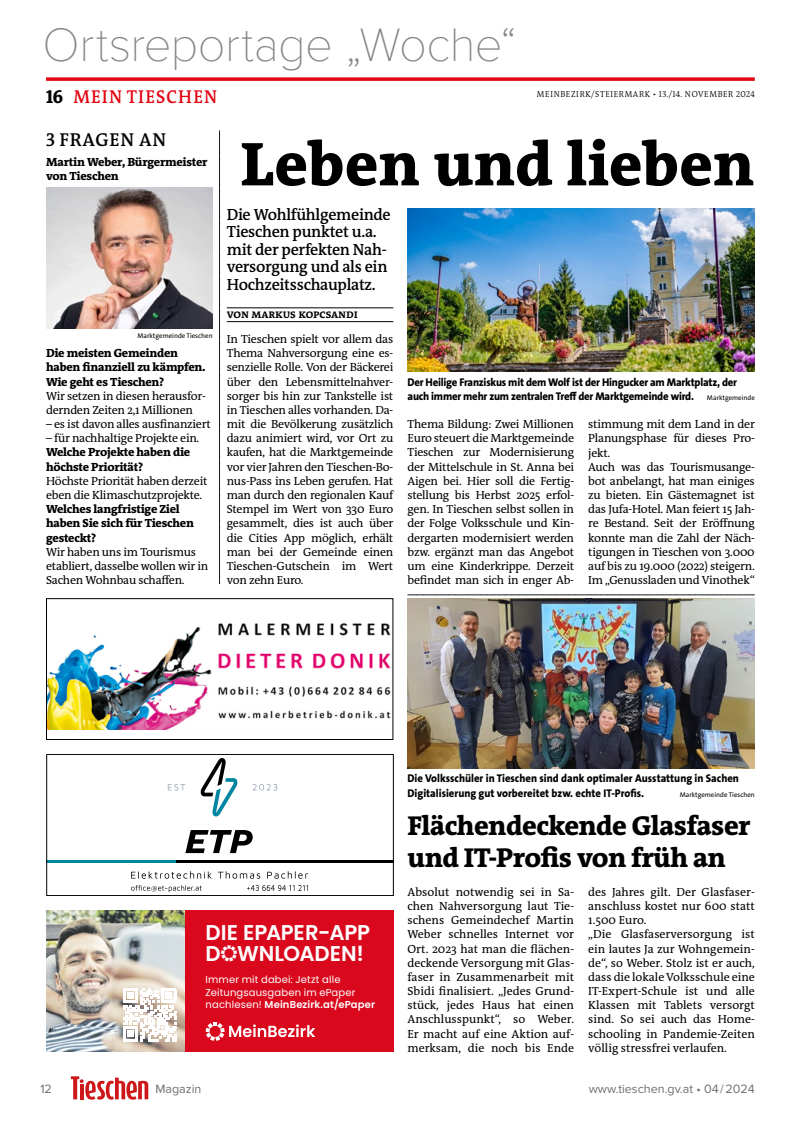
<style>
.page{position:relative;width:808px;height:1141px;background:#fff}
.page>*{position:absolute;margin:0;border:0;box-sizing:border-box;transform-origin:0 0}
.t1{font:800 62.5px "The RM Antiqua";color:#000}
.t2{font:100 48.75px "Proxima Nova T";letter-spacing:-.01em;color:#878787}
.t3{font:800 27.5px/32.5px "The RM Antiqua";letter-spacing:-.02em;color:#000}
.t4{font:600 21.25px/21.2px "Poppins Sonne";letter-spacing:-.015em;color:#fff}
.t5{font:600 18.75px "The RM Antiqua";letter-spacing:.055em;color:#e30613;scale:.95 1}
.t6{font:600 18.75px "The RM Antiqua";letter-spacing:.04em;color:#000}
.t7{font:600 16.25px/17.5px "The RM Antiqua";letter-spacing:-.02em;color:#000}
.t8{font:12.5px "Proxima Nova";color:#706f6f}
.t9{font:11.88px/14.1px "The RM Antiqua";letter-spacing:-.02em;color:#000}
.t10{font:11.88px/14.1px "The RM Antiqua";color:#000}
.t11{font:800 11.88px/14.1px "The RM Antiqua";letter-spacing:-.02em;color:#000}
.t12{font:700 11.88px "The RM Antiqua";letter-spacing:-.005em;color:#000;scale:.95 1}
.t13{font:800 11.25px/14.1px "The Sans Os F";letter-spacing:-.02em;color:#000;scale:.96 1}
.t14{font:800 11.25px/14.1px "The Sans Os F";color:#000;scale:.95 1}
.t15{font:10px/12.5px "Poppins";letter-spacing:.015em;color:#fff}
.t16{font:300 8.75px "The RM Antiqua";letter-spacing:.08em;color:#000;scale:.95 1}
.t17{font:6.88px "The Sans Os F";color:#000}
.s1{font-weight:800;color:#000}
.s2{font-weight:400;font-size:6.88px}
.s3{font-weight:600}
</style>
<div class="page">
<svg style="left:71px;top:1076px;width:78px;height:24px"></svg>
<svg style="left:46px;top:77px;width:709px;height:4px;background:#e62430"></svg>
<svg style="left:407px;top:595px;width:348px;height:1px"></svg>
<svg style="left:219px;top:130px;width:1px;height:454px"></svg>
<img style="left:407px;top:208px;width:348px;height:163px">
<hr style="left:227px;top:308px;width:166px;height:1px;background:#000">
<hr style="left:227px;top:321px;width:166px;height:1px;background:#000">
<img style="left:408px;top:598px;width:347px;height:170px">
<img style="left:46px;top:187px;width:167px;height:142px">
<img style="left:48px;top:623px;width:343px;height:106px">
<div style="left:46px;top:598px;width:347px;height:142px;border:1px solid #000"></div>
<svg style="left:200px;top:758px;width:38px;height:58px"></svg>
<svg style="left:185px;top:830px;width:68px;height:23px"></svg>
<svg style="left:168px;top:784px;width:17px;height:6px"></svg>
<svg style="left:253px;top:784px;width:24px;height:6px"></svg>
<hr style="left:46px;top:860px;width:130px;height:2px;background:#0086a1">
<hr style="left:176px;top:860px;width:217px;height:2px;background:#000">
<svg style="left:131px;top:871px;width:177px;height:8px"></svg>
<svg style="left:131px;top:885px;width:71px;height:7px"></svg>
<svg style="left:247px;top:885px;width:61px;height:6px"></svg>
<div style="left:46px;top:754px;width:347px;height:142px;border:1px solid #000"></div>
<img style="left:46px;top:910px;width:139px;height:142px">
<div style="left:185px;top:910px;width:208px;height:142px;background:#d9081c"></div>
<svg style="left:206px;top:1022px;width:109px;height:19px"></svg>
<svg style="left:123px;top:988px;width:53px;height:53px"></svg>
<div style="left:127px;top:1030px;width:7px;height:7px;background:#fff"></div>
<h2 class="t2" style="left:43px;top:9px;width:476px">Ortsreportage „Woche“</h2>
<h3 class="t5" style="left:46px;top:84px;width:182px"><span class="s1">16</span> MEIN TIESCHEN</h3>
<p class="t16" style="left:537px;top:88px;width:231px">MEINBEZIRK/STEIERMARK • 13./14. NOVEMBER 2024</p>
<h3 class="t6" style="left:46px;top:128px;width:121px">3 FRAGEN AN</h3>
<p class="t11" style="left:46px;top:155px;width:163px;line-height:13.8px">Martin Weber, Bürgermeister von Tieschen</p>
<p class="t17" style="left:137px;top:331px;width:77px">Marktgemeinde Tieschen</p>
<p class="t11" style="left:46px;top:346px;width:161px">Die meisten Gemeinden haben finanziell zu kämpfen.<br>Wie geht es Tieschen?</p>
<p class="t9" style="left:46px;top:389px;width:161px">Wir setzen in diesen herausfor&shy;dernden Zeiten 2,1 Millionen</p>
<p class="t9" style="left:46px;top:417px;width:166px">– es ist davon alles ausfinanziert</p>
<p class="t9" style="left:46px;top:431px;width:155px">– für nachhaltige Projekte ein.</p>
<p class="t11" style="left:46px;top:445px;width:146px">Welche Projekte haben die höchste Priorität?</p>
<p class="t9" style="left:46px;top:474px;width:163px">Höchste Priorität haben derzeit eben die Klimaschutzprojekte.</p>
<p class="t11" style="left:46px;top:502px;width:149px">Welches langfristige Ziel haben Sie sich für Tieschen gesteckt?</p>
<p class="t9" style="left:46px;top:545px;width:164px">Wir haben uns im Tourismus etabliert, dasselbe wollen wir in<br>Sachen Wohnbau schaffen.</p>
<h1 class="t1" style="left:240px;top:124px;width:578px">Leben und lieben i</h1>
<h3 class="t7" style="left:227px;top:205px;width:165px">Die Wohlfühlgemeinde<br>Tieschen punktet u.a. mit der perfekten Nah&shy;versorgung und als ein<br>Hochzeitsschauplatz.</h3>
<p class="t12" style="left:227px;top:306px;width:139px">von markus kopcsandi</p>
<p class="t9" style="left:227px;top:332px;width:168px;text-align:justify">In Tieschen spielt vor allem das Thema Nahversorgung eine es&shy;senzielle Rolle. Von der Bäckerei über den Lebensmittelnahver&shy;sorger bis hin zur Tankstelle ist in Tieschen alles vorhanden. Da&shy;mit die Bevölkerung zusätzlich dazu animiert wird, vor Ort zu kaufen, hat die Marktgemeinde vor vier Jahren den Tieschen-Bo&shy;nus-Pass ins Leben gerufen. Hat man durch den regionalen Kauf Stempel im Wert von 330 Euro gesammelt, dies ist auch über die Cities App möglich, erhält man bei der Gemeinde einen Tieschen-Gutschein im Wert von zehn Euro.</p>
<p class="t13" style="left:407px;top:375px;width:363px">Der Heilige Franziskus mit dem Wolf ist der Hingucker am Marktplatz, der auch immer mehr zum zentralen Treff der Marktgemeinde wird. <span class="s2">Marktgemeinde</span></p>
<p class="t9" style="left:407px;top:417px;width:168px;text-align:justify">Thema Bildung: Zwei Millionen Euro steuert die Marktgemeinde Tieschen zur Modernisierung der Mittelschule in St. Anna bei Aigen bei. Hier soll die Fertig&shy;stellung bis Herbst 2025 erfol&shy;gen. In Tieschen selbst sollen in der Folge Volksschule und Kin&shy;dergarten modernisiert werden bzw. ergänzt man das Angebot um eine Kinderkrippe. Derzeit befindet man sich in enger Ab-</p>
<p class="t9" style="left:588px;top:417px;width:168px">stimmung mit dem Land in der<br>Planungsphase für dieses Pro&shy;jekt.<br>Auch was das Tourismusange&shy;bot anbelangt, hat man einiges zu bieten. Ein Gästemagnet ist das Jufa-Hotel. Man feiert 15 Jah&shy;re Bestand. Seit der Eröffnung konnte man die Zahl der Näch&shy;tigungen in Tieschen von 3.000 auf bis zu 19.000 (2022) steigern.<br>Im „Genussladen und Vinothek“</p>
<p class="t14" style="left:407px;top:772px;width:350px">Die Volksschüler in Tieschen sind dank optimaler Ausstattung in Sachen<br>Digitalisierung gut vorbereitet bzw. echte IT-Profis.</p>
<p class="t17" style="left:680px;top:790px;width:77px">Marktgemeinde Tieschen</p>
<h3 class="t3" style="left:407px;top:809px;width:344px">Flächendeckende Glasfaser und IT-Profis von früh an</h3>
<h3 class="t4" style="left:206px;top:922px;width:166px">DIE EPAPER-APP<br>D*O*WNLOADEN!</h3>
<p class="t15" style="left:206px;top:974px;width:171px">Immer mit dabei: Jetzt alle<br>Zeitungsausgaben im ePaper nachlesen! <span class="s3">MeinBezirk.at/ePaper</span></p>
<p class="t9" style="left:407px;top:885px;width:168px;text-align:justify">Absolut notwendig sei in Sa&shy;chen Nahversorgung laut Tie&shy;schens Gemeindechef Martin Weber schnelles Internet vor Ort. 2023 hat man die flächen&shy;deckende Versorgung mit Glas&shy;faser in Zusammenarbeit mit Sbidi finalisiert. „Jedes Grund&shy;stück, jedes Haus hat einen Anschlusspunkt“, so Weber.<br>Er macht auf eine Aktion auf&shy;merksam, die noch bis Ende</p>
<p class="t10" style="left:588px;top:885px;width:168px">des Jahres gilt. Der Glasfaser&shy;anschluss kostet nur 600 statt<br>1.500 Euro.<br>„Die Glasfaserversorgung ist ein lautes Ja zur Wohngemein&shy;de“, so Weber. Stolz ist er auch, dass die lokale Volksschule eine<br>IT-Expert-Schule ist und alle<br>Klassen mit Tablets versorgt sind. So sei auch das Home&shy;schooling in Pandemie-Zeiten völlig stressfrei verlaufen.</p>
<p class="t8" style="left:40px;top:1079px;width:13px">12</p>
<p class="t8" style="left:155px;top:1079px;width:48px">Magazin</p>
<p class="t8" style="left:589px;top:1079px;width:167px">www.tieschen.gv.at • 04 / 2024</p>
</div>
